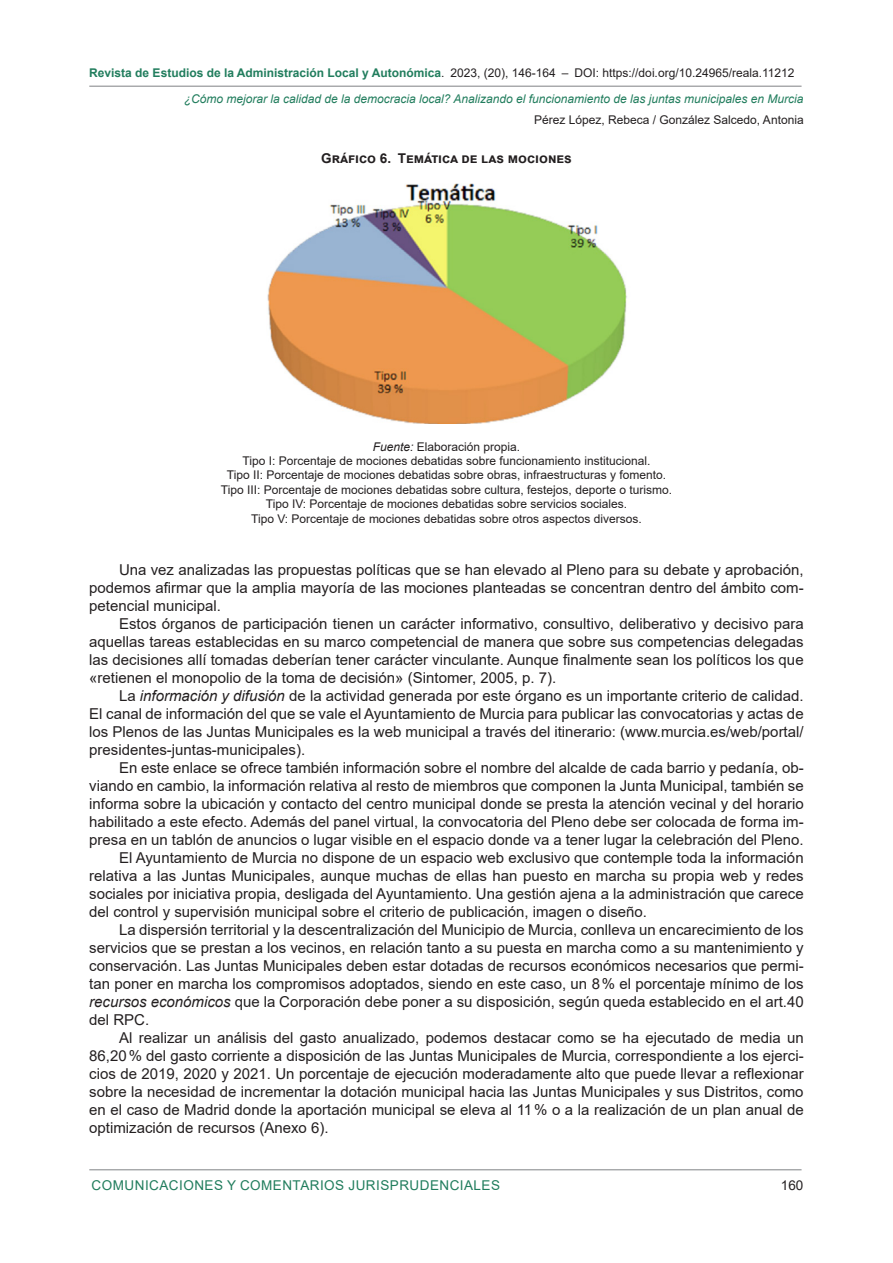
<style>
.page{position:relative;width:893px;height:1263px;background:#fff}
.page>*{position:absolute;margin:0;border:0;box-sizing:border-box;transform-origin:0 0}
.PARRAFO{font:15px/18px "Arial";color:#231f20;text-align:justify}
.t1{font:13.5px "Arial";letter-spacing:.035em;color:#217d5d}
.IMAGEN-TITULO{font:700 13.5px "Arial";color:#231f20}
.t2{font:13.5px "Arial";color:#231f20}
.IMAGEN-PIE{font:12px "Arial";color:#231f20}
.t3{font:italic 12px "Arial";color:#217d5d}
.s1{font-weight:700;color:#217d5d}
.s2{font-style:italic}
</style>
<div class="page">
<hr style="left:89px;top:1169px;width:712px;height:1px;background:#808285">
<hr style="left:89px;top:86px;width:712px;height:1px;background:#808285">
<img style="left:267px;top:183px;width:360px;height:240px">
<p class="IMAGEN-PIE" style="left:89px;top:64px;width:707px"><span class="s1">Revista de Estudios de la Administración Local y Autonómica</span>. 2023, (20), 146-164 – DOI: https://doi.org/10.24965/reala.11212</p>
<p class="t3" style="left:184px;top:91px;width:621px">¿Cómo mejorar la calidad de la democracia local? Analizando el funcionamiento de las juntas municipales en Murcia</p>
<p class="IMAGEN-PIE" style="left:534px;top:112px;width:271px">Pérez López, Rebeca / González Salcedo, Antonia</p>
<p class="IMAGEN-TITULO" style="left:321px;top:149px;width:252px">Gráfico 6. Temática de las mociones</p>
<p class="IMAGEN-PIE" style="left:373px;top:438px;width:149px"><span class="s2">Fuente:</span> Elaboración propia.</p>
<p class="IMAGEN-PIE" style="left:243px;top:452px;width:409px">Tipo I: Porcentaje de mociones debatidas sobre funcionamiento institucional.</p>
<p class="IMAGEN-PIE" style="left:227px;top:467px;width:441px">Tipo II: Porcentaje de mociones debatidas sobre obras, infraestructuras y fomento.</p>
<p class="IMAGEN-PIE" style="left:221px;top:481px;width:453px">Tipo III: Porcentaje de mociones debatidas sobre cultura, festejos, deporte o turismo.</p>
<p class="IMAGEN-PIE" style="left:266px;top:496px;width:363px">Tipo IV: Porcentaje de mociones debatidas sobre servicios sociales.</p>
<p class="IMAGEN-PIE" style="left:251px;top:510px;width:392px">Tipo V: Porcentaje de mociones debatidas sobre otros aspectos diversos.</p>
<p class="PARRAFO" style="left:89px;top:560px;width:716px;text-indent:30px">Una vez analizadas las propuestas políticas que se han elevado al Pleno para su debate y aprobación, podemos afirmar que la amplia mayoría de las mociones planteadas se concentran dentro del ámbito com&shy;petencial municipal.</p>
<p class="PARRAFO" style="left:89px;top:614px;width:716px;text-indent:30px">Estos órganos de participación tienen un carácter informativo, consultivo, deliberativo y decisivo para aquellas tareas establecidas en su marco competencial de manera que sobre sus competencias delegadas las decisiones allí tomadas deberían tener carácter vinculante. Aunque finalmente sean los políticos los que «retienen el monopolio de la toma de decisión» (Sintomer, 2005, p. 7).</p>
<p class="PARRAFO" style="left:89px;top:686px;width:716px;text-indent:30px">La <span class="s2">información y difusión</span> de la actividad generada por este órgano es un importante criterio de calidad.<br>El canal de información del que se vale el Ayuntamiento de Murcia para publicar las convocatorias y actas de los Plenos de las Juntas Municipales es la web municipal a través del itinerario: (www.murcia.es/web/portal/ presidentes-juntas-municipales).</p>
<p class="PARRAFO" style="left:89px;top:758px;width:716px;text-indent:30px">En este enlace se ofrece también información sobre el nombre del alcalde de cada barrio y pedanía, ob&shy;viando en cambio, la información relativa al resto de miembros que componen la Junta Municipal, también se informa sobre la ubicación y contacto del centro municipal donde se presta la atención vecinal y del horario habilitado a este efecto. Además del panel virtual, la convocatoria del Pleno debe ser colocada de forma im&shy;presa en un tablón de anuncios o lugar visible en el espacio donde va a tener lugar la celebración del Pleno.</p>
<p class="PARRAFO" style="left:89px;top:848px;width:716px;text-indent:30px">El Ayuntamiento de Murcia no dispone de un espacio web exclusivo que contemple toda la información relativa a las Juntas Municipales, aunque muchas de ellas han puesto en marcha su propia web y redes sociales por iniciativa propia, desligada del Ayuntamiento. Una gestión ajena a la administración que carece del control y supervisión municipal sobre el criterio de publicación, imagen o diseño.</p>
<p class="PARRAFO" style="left:89px;top:920px;width:716px;text-indent:30px">La dispersión territorial y la descentralización del Municipio de Murcia, conlleva un encarecimiento de los servicios que se prestan a los vecinos, en relación tanto a su puesta en marcha como a su mantenimiento y conservación. Las Juntas Municipales deben estar dotadas de recursos económicos necesarios que permi&shy;tan poner en marcha los compromisos adoptados, siendo en este caso, un 8% el porcentaje mínimo de los <span class="s2">recursos económicos</span> que la Corporación debe poner a su disposición, según queda establecido en el art.40 del RPC.</p>
<p class="PARRAFO" style="left:89px;top:1028px;width:716px;text-indent:30px">Al realizar un análisis del gasto anualizado, podemos destacar como se ha ejecutado de media un 86,20% del gasto corriente a disposición de las Juntas Municipales de Murcia, correspondiente a los ejerci&shy;cios de 2019, 2020 y 2021. Un porcentaje de ejecución moderadamente alto que puede llevar a reflexionar sobre la necesidad de incrementar la dotación municipal hacia las Juntas Municipales y sus Distritos, como en el caso de Madrid donde la aportación municipal se eleva al 11% o a la realización de un plan anual de optimización de recursos (Anexo 6).</p>
<p class="t1" style="left:92px;top:1176px;width:410px">COMUNICACIONES Y COMENTARIOS JURISPRUDENCIALES</p>
<p class="t2" style="left:781px;top:1176px;width:24px">160</p>
</div>
